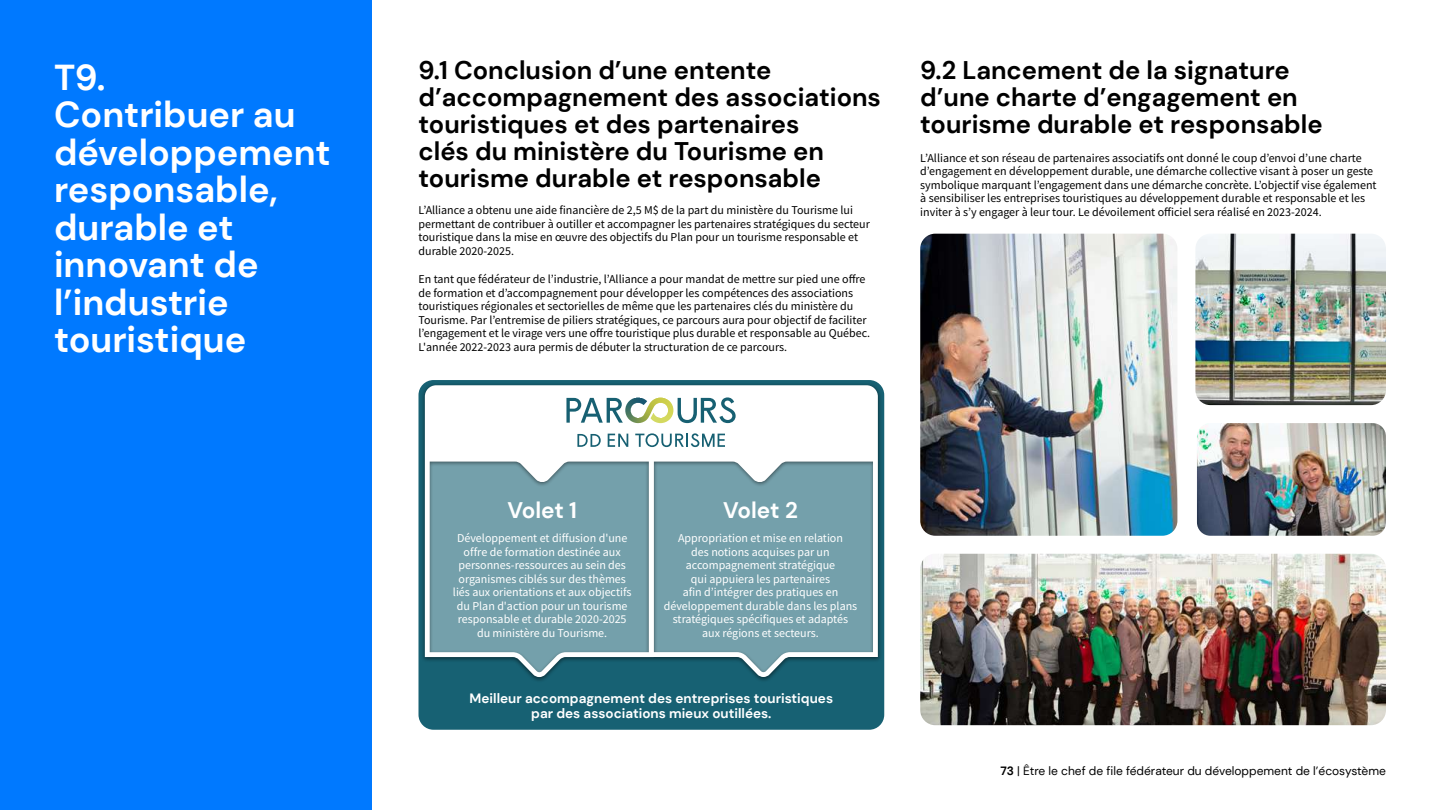
<style>
.page{position:relative;width:1440px;height:810px;background:#fff}
.page>*{position:absolute;margin:0;border:0;box-sizing:border-box;transform-origin:0 0}
.t1{font:700 36px/37.5px "DM Sans";color:#fff}
.t2{font:700 25.5px/27px "DM Sans";color:#000}
.t3{font:700 22.5px "DM Sans";letter-spacing:-.005em;color:#fff}
.t4{font:700 13.5px/15px "DM Sans";color:#fff;text-align:center}
.t5{font:12px/13.5px "Source Sans Pro";color:#000}
.t6{font:12px/13.5px "Source Sans Pro";color:#fff;text-align:center}
.t7{font:12px "DM Sans";color:#000}
.s1{font-weight:700}
</style>
<div class="page">
<div style="left:0;top:0;width:371px;height:810px;background:#0079ff"></div>
<img style="left:920px;top:234px;width:257px;height:302px">
<img style="left:1197px;top:423px;width:189px;height:113px">
<img style="left:920px;top:554px;width:466px;height:171px">
<img style="left:1195px;top:234px;width:191px;height:171px">
<div style="left:418px;top:380px;width:466px;height:350px;background:#176173;border-radius:15px"></div>
<div style="left:421px;top:383px;width:461px;height:300px;background:#000;opacity:.5"></div>
<svg style="left:425px;top:385px;width:453px;height:292px;background:#93b4bd"></svg>
<svg style="left:577px;top:434px;width:24px;height:13px"></svg>
<svg style="left:608px;top:434px;width:20px;height:13px"></svg>
<svg style="left:635px;top:433px;width:90px;height:14px"></svg>
<svg style="left:566px;top:397px;width:170px;height:26px"></svg>
<h1 class="t1" style="left:54px;top:58px;width:278px">T9.<br>Contribuer au développement responsable, durable et innovant de l’industrie touristique</h1>
<h2 class="t2" style="left:920px;top:57px;width:404px">9.2 Lancement de la signature d’une charte d’engagement en tourisme durable et responsable</h2>
<h2 class="t2" style="left:418px;top:57px;width:464px">9.1 Conclusion d’une entente d’accompagnement des associations touristiques et des partenaires<br>clés du ministère du Tourisme en tourisme durable et responsable</h2>
<p class="t5" style="left:418px;top:203px;width:453px">L’Alliance a obtenu une aide financière de 2,5 M$ de la part du ministère du Tourisme lui permettant de contribuer à outiller et accompagner les partenaires stratégiques du secteur touristique dans la mise en œuvre des objectifs du Plan pour un tourisme responsable et durable 2020-2025.</p>
<p class="t5" style="left:418px;top:272px;width:453px">En tant que fédérateur de l’industrie, l’Alliance a pour mandat de mettre sur pied une offre de formation et d’accompagnement pour développer les compétences des associations touristiques régionales et sectorielles de même que les partenaires clés du ministère du Tourisme. Par l’entremise de piliers stratégiques, ce parcours aura pour objectif de faciliter l’engagement et le virage vers une offre touristique plus durable et responsable au Québec.<br>L'année 2022-2023 aura permis de débuter la structuration de ce parcours.</p>
<p class="t5" style="left:920px;top:151px;width:458px">L’Alliance et son réseau de partenaires associatifs ont donné le coup d’envoi d’une charte d’engagement en développement durable, une démarche collective visant à poser un geste symbolique marquant l’engagement dans une démarche concrète. L’objectif vise également à sensibiliser les entreprises touristiques au développement durable et responsable et les inviter à s’y engager à leur tour. Le dévoilement officiel sera réalisé en 2023-2024.</p>
<h3 class="t3" style="left:507px;top:496px;width:71px">Volet 1</h3>
<p class="t6" style="left:453px;top:532px;width:180px">Développement et diffusion d'une offre de formation destinée aux personnes-ressources au sein des organismes ciblés sur des thèmes liés aux orientations et aux objectifs du Plan d'action pour un tourisme responsable et durable 2020-2025 du ministère du Tourisme.</p>
<h3 class="t3" style="left:723px;top:496px;width:76px">Volet 2</h3>
<p class="t6" style="left:664px;top:532px;width:195px">Appropriation et mise en relation<br>des notions acquises par un accompagnement stratégique<br>qui appuiera les partenaires<br>afin d’intégrer des pratiques en développement durable dans les plans stratégiques spécifiques et adaptés aux régions et secteurs.</p>
<p class="t4" style="left:470px;top:691px;width:365px">Meilleur accompagnement des entreprises touristiques par des associations mieux outillées.</p>
<p class="t7" style="left:1000px;top:764px;width:387px"><span class="s1">73</span> | Être le chef de file fédérateur du développement de l’écosystème</p>
</div>
